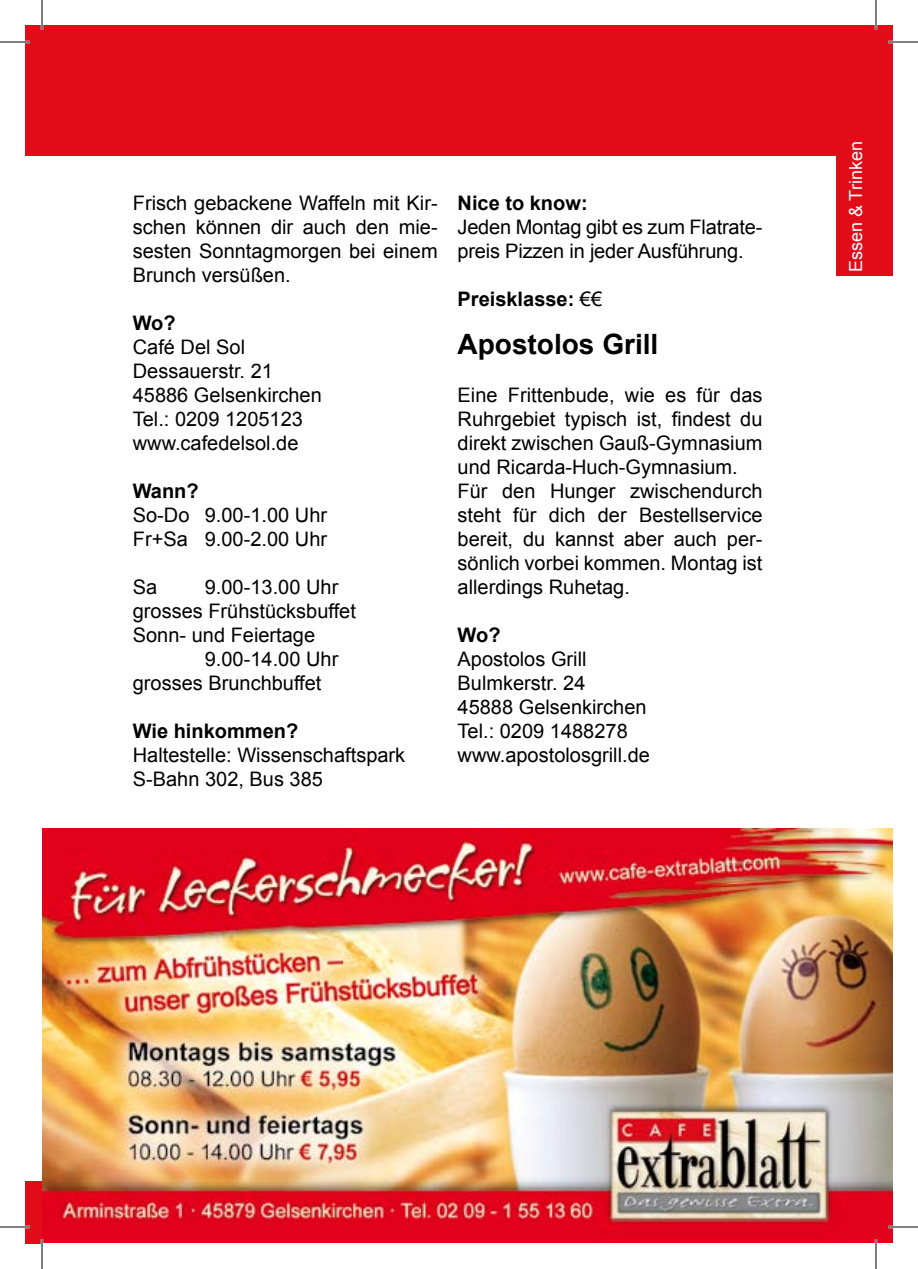
<style>
.page{position:relative;width:918px;height:1269px;background:#fff}
.page>*{position:absolute;margin:0;border:0;box-sizing:border-box;transform-origin:0 0}
.t1{font:700 28px "Arial";color:#000}
.t2{font:20px/24px "Arial";color:#000}
.t3{font:700 20px "Arial";color:#000}
.t4{font:18px "Arial";color:#fff}
.s1{font-weight:400}
</style>
<div class="page">
<div style="left:25px;top:25px;width:17px;height:130px;background:#e20c19"></div>
<div style="left:25px;top:1182px;width:17px;height:62px;background:#e20c19"></div>
<div style="left:42px;top:25px;width:850px;height:130px;background:#e20c19"></div>
<div style="left:836px;top:155px;width:56px;height:120px;background:#e20c19"></div>
<img style="left:42px;top:829px;width:850px;height:414px">
<hr style="left:0;top:41px;width:30px;height:2px;background:#fff">
<hr style="left:887px;top:41px;width:30px;height:2px;background:#fff">
<hr style="left:0;top:1226px;width:30px;height:2px;background:#fff">
<hr style="left:887px;top:1226px;width:30px;height:2px;background:#fff">
<hr style="left:41px;top:0;width:2px;height:30px;background:#fff">
<hr style="left:41px;top:1239px;width:2px;height:30px;background:#fff">
<hr style="left:874px;top:0;width:3px;height:30px;background:#fff">
<hr style="left:874px;top:1239px;width:3px;height:30px;background:#fff">
<hr style="left:0;top:42px;width:30px;height:1px;background:#000">
<hr style="left:887px;top:42px;width:30px;height:1px;background:#000">
<hr style="left:0;top:1227px;width:30px;height:1px;background:#000">
<hr style="left:887px;top:1227px;width:30px;height:1px;background:#000">
<hr style="left:42px;top:0;width:1px;height:30px;background:#000">
<hr style="left:42px;top:1239px;width:1px;height:30px;background:#000">
<hr style="left:875px;top:0;width:1px;height:30px;background:#000">
<hr style="left:875px;top:1239px;width:1px;height:30px;background:#000">
<p class="t2" style="left:133px;top:191px;width:306px;text-align:justify">Frisch gebackene Waffeln mit Kir&shy;schen können dir auch den mie&shy;sesten Sonntagmorgen bei einem Brunch versüßen.</p>
<p class="t3" style="left:133px;top:310px;width:44px">Wo?</p>
<p class="t2" style="left:133px;top:335px;width:190px">Café Del Sol<br>Dessauerstr. 21<br>45886 Gelsenkirchen<br>Tel.: 0209 1205123 www.cafedelsol.de</p>
<p class="t3" style="left:133px;top:478px;width:67px">Wann?</p>
<p class="t2" style="left:133px;top:503px;width:196px">So-Do 9.00-1.00 Uhr<br>Fr+Sa 9.00-2.00 Uhr</p>
<p class="t2" style="left:133px;top:575px;width:26px">Sa</p>
<p class="t2" style="left:133px;top:575px;width:225px;text-indent:72px">9.00-13.00 Uhr grosses Frühstücksbuffet<br>Sonn- und Feiertage</p>
<p class="t2" style="left:133px;top:647px;width:207px;text-indent:72px">9.00-14.00 Uhr grosses Brunchbuffet</p>
<p class="t3" style="left:133px;top:718px;width:167px">Wie hinkommen?</p>
<p class="t2" style="left:133px;top:743px;width:274px">Haltestelle: Wissenschaftspark<br>S-Bahn 302, Bus 385</p>
<p class="t3" style="left:457px;top:190px;width:132px">Nice to know:</p>
<p class="t2" style="left:457px;top:215px;width:306px">Jeden Montag gibt es zum Flatrate&shy;preis Pizzen in jeder Ausführung.</p>
<p class="t3" style="left:457px;top:286px;width:146px">Preisklasse: <span class="s1">€€</span></p>
<h1 class="t1" style="left:457px;top:326px;width:202px">Apostolos Grill</h1>
<p class="t2" style="left:457px;top:383px;width:306px">Eine Frittenbude, wie es für das<br>Ruhrgebiet typisch ist, findest du direkt zwischen Gauß-Gymnasium und Ricarda-Huch-Gymnasium.<br>Für den Hunger zwischendurch steht für dich der Bestellservice bereit, du kannst aber auch per&shy;sönlich vorbei kommen. Montag ist allerdings Ruhetag.</p>
<p class="t3" style="left:457px;top:622px;width:44px">Wo?</p>
<p class="t2" style="left:457px;top:647px;width:194px">Apostolos Grill<br>Bulmkerstr. 24<br>45888 Gelsenkirchen<br>Tel.: 0209 1488278 www.apostolosgrill.de</p>
<p class="t4" style="left:844px;top:272px;width:133px;rotate:-90deg">Essen &amp; Trinken</p>
</div>
